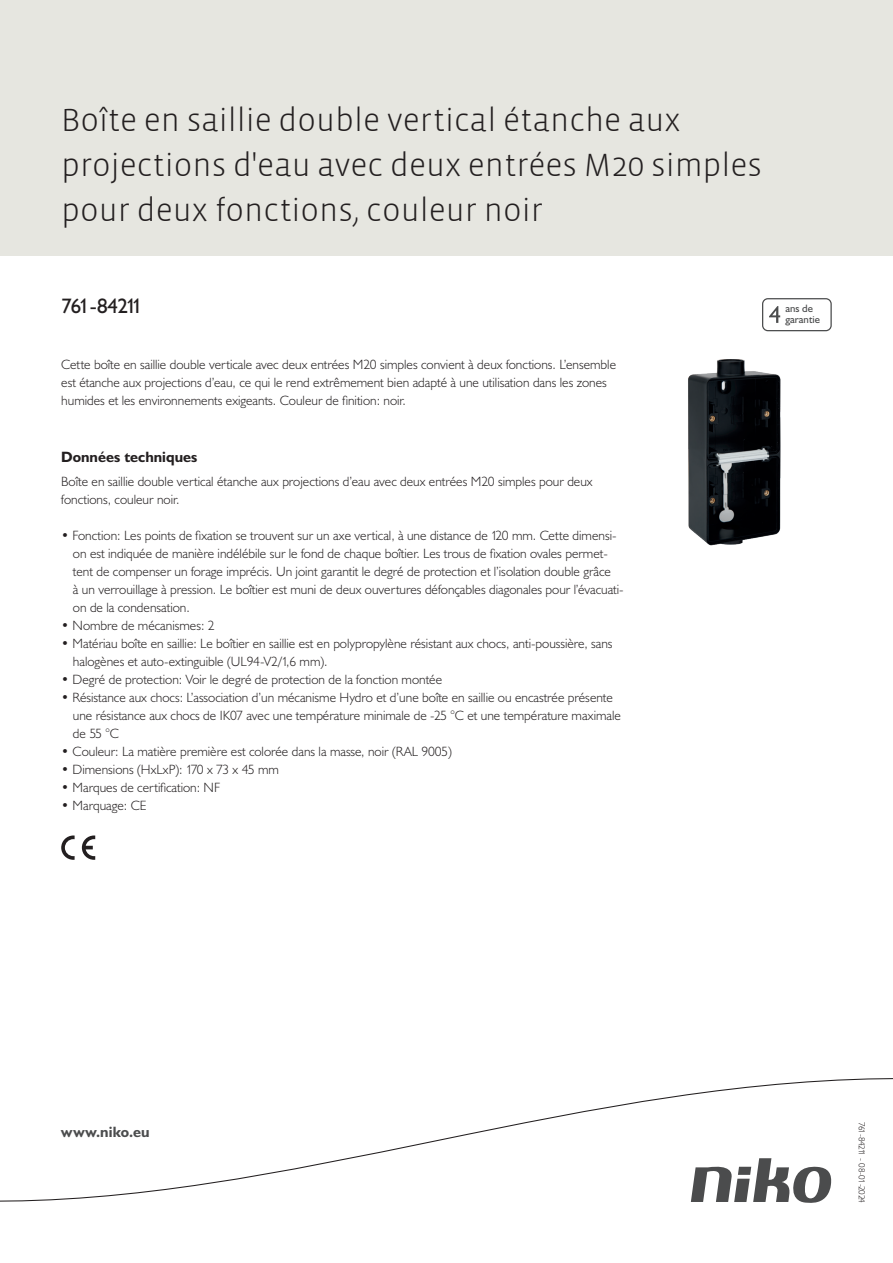
<style>
.page{position:relative;width:893px;height:1263px;background:#fff}
.page>*{position:absolute;margin:0;border:0;box-sizing:border-box;transform-origin:0 0}
.Title_datasheets{font:300 33px/45px "Vista Sans";color:#231f20}
.Article_number{font:21px "Humanist 521 BT";letter-spacing:-.07em;color:#231f20}
.Titles_parts{font:700 15px "Humanist 521 BT";color:#231f20}
.titel_afbeelding{font:700 15px "Humanist 521 BT";letter-spacing:.005em;color:#4b4c4d}
.USP_Bullets{font:300 13.5px/18px "Humanist 521 BT";color:#231f20}
.Platte_tekst_CAB{font:300 13.5px/18px "Humanist 521 BT";color:#231f20}
.t1{font:10.8px/10.8px "Humanist 521 BT";color:#4b4c4d}
.Revision{font:300 9px "Humanist 521 BT";letter-spacing:-.07em;color:#231f20}
</style>
<div class="page">
<div style="left:0;top:0;width:893px;height:255px;background:#e6e6e0"></div>
<svg style="left:82px;top:835px;width:13px;height:25px"></svg>
<svg style="left:61px;top:835px;width:14px;height:25px"></svg>
<svg style="left:762px;top:298px;width:70px;height:33px"></svg>
<svg style="left:0;top:1078px;width:893px;height:125px"></svg>
<img style="left:688px;top:359px;width:93px;height:187px">
<p class="Title_datasheets" style="left:61px;top:98px;width:702px">Boîte en saillie double vertical étanche aux projections d'eau avec deux entrées M20 simples pour deux fonctions, couleur noir</p>
<p class="Article_number" style="left:61px;top:293px;width:83px">761-84211</p>
<p class="t1" style="left:785px;top:303px;width:36px">ans de garantie</p>
<p class="Platte_tekst_CAB" style="left:61px;top:355px;width:556px">Cette boîte en saillie double verticale avec deux entrées M20 simples convient à deux fonctions. L’ensemble est étanche aux projections d’eau, ce qui le rend extrêmement bien adapté à une utilisation dans les zones humides et les environnements exigeants. Couleur de finition: noir.</p>
<p class="Titles_parts" style="left:61px;top:447px;width:138px">Données techniques</p>
<p class="Platte_tekst_CAB" style="left:61px;top:472px;width:533px">Boîte en saillie double vertical étanche aux projections d’eau avec deux entrées M20 simples pour deux fonctions, couleur noir.</p>
<p class="USP_Bullets" style="left:73px;top:526px;width:552px;text-indent:-12px">• Fonction: Les points de fixation se trouvent sur un axe vertical, à une distance de 120 mm. Cette dimensi&shy;on est indiquée de manière indélébile sur le fond de chaque boîtier. Les trous de fixation ovales permet&shy;tent de compenser un forage imprécis. Un joint garantit le degré de protection et l’isolation double grâce<br>à un verrouillage à pression. Le boîtier est muni de deux ouvertures défonçables diagonales pour l’évacuati&shy;on de la condensation.</p>
<p class="USP_Bullets" style="left:61px;top:616px;width:155px">• Nombre de mécanismes: 2</p>
<p class="USP_Bullets" style="left:73px;top:634px;width:541px;text-indent:-12px">• Matériau boîte en saillie: Le boîtier en saillie est en polypropylène résistant aux chocs, anti-poussière, sans halogènes et auto-extinguible (UL94-V2/1,6 mm).</p>
<p class="USP_Bullets" style="left:61px;top:670px;width:382px">• Degré de protection: Voir le degré de protection de la fonction montée</p>
<p class="USP_Bullets" style="left:73px;top:688px;width:549px;text-indent:-12px">• Résistance aux chocs: L’association d’un mécanisme Hydro et d’une boîte en saillie ou encastrée présente une résistance aux chocs de IK07 avec une température minimale de -25 °C et une température maximale de 55 °C</p>
<p class="USP_Bullets" style="left:61px;top:742px;width:392px">• Couleur: La matière première est colorée dans la masse, noir (RAL 9005)</p>
<p class="USP_Bullets" style="left:61px;top:760px;width:219px">• Dimensions (HxLxP): 170 x 73 x 45 mm</p>
<p class="USP_Bullets" style="left:61px;top:778px;width:160px">• Marques de certification: NF</p>
<p class="USP_Bullets" style="left:61px;top:796px;width:87px">• Marquage: CE</p>
<p class="titel_afbeelding" style="left:61px;top:1122px;width:90px">www.niko.eu</p>
<p class="Revision" style="left:868px;top:1122px;width:82px;rotate:90deg">761-84211 - 08-01-2024</p>
</div>
